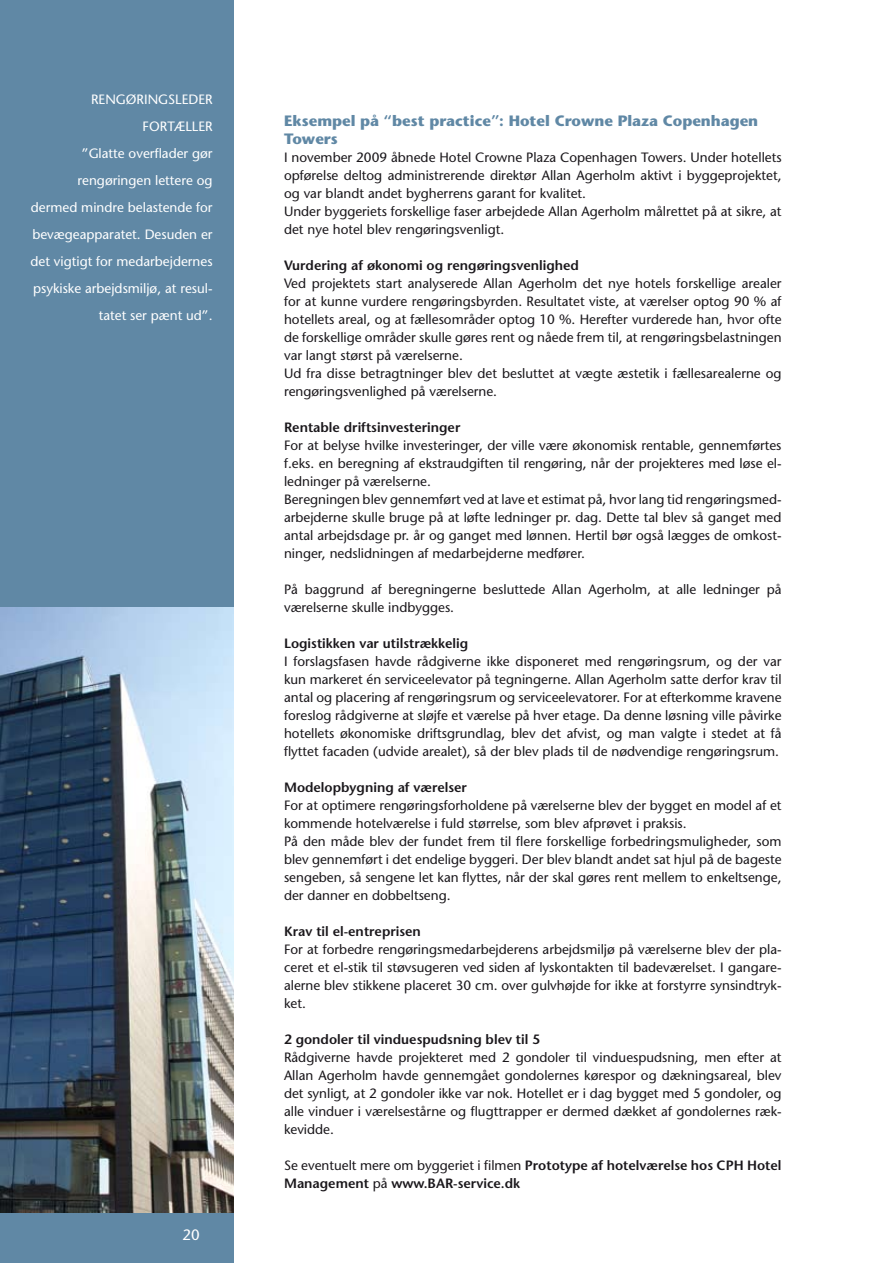
<style>
.page{position:relative;width:893px;height:1263px;background:#fff}
.page>*{position:absolute;margin:0;border:0;box-sizing:border-box;transform-origin:0 0}
.t1{font:700 15px/18px "Stone Sans Std";color:#6088a5}
.t2{font:500 15px "Stone Sans Std";color:#fff}
.t3{font:500 13.5px/18px "Stone Sans Std";color:#1a171b}
.t4{font:600 13.5px/18px "Stone Sans Std";color:#1a171b}
.t5{font:500 13.5px/27px "Stone Sans Std";color:#fff;text-align:right}
.s1{font-weight:500}
</style>
<div class="page">
<div style="left:0;top:0;width:234px;height:608px;background:#6088a5"></div>
<div style="left:0;top:1213px;width:234px;height:50px;background:#6088a5"></div>
<img style="left:0;top:607px;width:234px;height:605px">
<p class="t5" style="left:31px;top:86px;width:184px">RENGØRINGSLEDER<br>FORTÆLLER<br>”Glatte overflader gør rengøringen lettere og dermed mindre belastende for bevægeapparatet. Desuden er det vigtigt for medarbejdernes psykiske arbejdsmiljø, at resul&shy;tatet ser pænt ud”.</p>
<p class="t2" style="left:183px;top:1226px;width:19px">20</p>
<p class="t1" style="left:284px;top:111px;width:476px">Eksempel på “best practice”: Hotel Crowne Plaza Copenhagen<br>Towers</p>
<p class="t3" style="left:284px;top:148px;width:499px">I november 2009 åbnede Hotel Crowne Plaza Copenhagen Towers. Under hotellets opførelse deltog administrerende direktør Allan Agerholm aktivt i byggeprojektet, og var blandt andet bygherrens garant for kvalitet.<br>Under byggeriets forskellige faser arbejdede Allan Agerholm målrettet på at sikre, at det nye hotel blev rengøringsvenligt.</p>
<p class="t4" style="left:284px;top:256px;width:296px">Vurdering af økonomi og rengøringsvenlighed</p>
<p class="t3" style="left:284px;top:274px;width:499px">Ved projektets start analyserede Allan Agerholm det nye hotels forskellige arealer for at kunne vurdere rengøringsbyrden. Resultatet viste, at værelser optog 90 % af hotellets areal, og at fællesområder optog 10 %. Herefter vurderede han, hvor ofte de forskellige områder skulle gøres rent og nåede frem til, at rengøringsbelastningen var langt størst på værelserne.<br>Ud fra disse betragtninger blev det besluttet at vægte æstetik i fællesarealerne og rengøringsvenlighed på værelserne.</p>
<p class="t4" style="left:284px;top:418px;width:178px">Rentable driftsinvesteringer</p>
<p class="t3" style="left:284px;top:436px;width:499px">For at belyse hvilke investeringer, der ville være økonomisk rentable, gennemførtes f.eks. en beregning af ekstraudgiften til rengøring, når der projekteres med løse el&shy;ledninger på værelserne.<br>Beregningen blev gennemført ved at lave et estimat på, hvor lang tid rengøringsmed&shy;arbejderne skulle bruge på at løfte ledninger pr. dag. Dette tal blev så ganget med antal arbejdsdage pr. år og ganget med lønnen. Hertil bør også lægges de omkost&shy;ninger, nedslidningen af medarbejderne medfører.</p>
<p class="t3" style="left:284px;top:580px;width:499px">På baggrund af beregningerne besluttede Allan Agerholm, at alle ledninger på værelserne skulle indbygges.</p>
<p class="t4" style="left:284px;top:634px;width:186px">Logistikken var utilstrækkelig</p>
<p class="t3" style="left:284px;top:652px;width:499px;text-align:justify">I forslagsfasen havde rådgiverne ikke disponeret med rengøringsrum, og der var kun markeret én serviceelevator på tegningerne. Allan Agerholm satte derfor krav til antal og placering af rengøringsrum og serviceelevatorer. For at efterkomme kravene foreslog rådgiverne at sløjfe et værelse på hver etage. Da denne løsning ville påvirke hotellets økonomiske driftsgrundlag, blev det afvist, og man valgte i stedet at få flyttet facaden (udvide arealet), så der blev plads til de nødvendige rengøringsrum.</p>
<p class="t4" style="left:284px;top:778px;width:184px">Modelopbygning af værelser</p>
<p class="t3" style="left:284px;top:796px;width:499px">For at optimere rengøringsforholdene på værelserne blev der bygget en model af et kommende hotelværelse i fuld størrelse, som blev afprøvet i praksis.<br>På den måde blev der fundet frem til flere forskellige forbedringsmuligheder, som blev gennemført i det endelige byggeri. Der blev blandt andet sat hjul på de bageste sengeben, så sengene let kan flyttes, når der skal gøres rent mellem to enkeltsenge, der danner en dobbeltseng.</p>
<p class="t4" style="left:284px;top:922px;width:138px">Krav til el-entreprisen</p>
<p class="t3" style="left:284px;top:940px;width:499px;text-align:justify">For at forbedre rengøringsmedarbejderens arbejdsmiljø på værelserne blev der pla&shy;ceret et el-stik til støvsugeren ved siden af lyskontakten til badeværelset. I gangare&shy;alerne blev stikkene placeret 30 cm. over gulvhøjde for ikke at forstyrre synsindtryk&shy;ket.</p>
<p class="t4" style="left:284px;top:1030px;width:258px">2 gondoler til vinduespudsning blev til 5</p>
<p class="t3" style="left:284px;top:1048px;width:499px;text-align:justify">Rådgiverne havde projekteret med 2 gondoler til vinduespudsning, men efter at Allan Agerholm havde gennemgået gondolernes kørespor og dækningsareal, blev det synligt, at 2 gondoler ikke var nok. Hotellet er i dag bygget med 5 gondoler, og alle vinduer i værelsestårne og flugttrapper er dermed dækket af gondolernes ræk&shy;kevidde.</p>
<p class="t4" style="left:284px;top:1156px;width:499px"><span class="s1">Se eventuelt mere om byggeriet i filmen</span> Prototype af hotelværelse hos CPH Hotel<br>Management <span class="s1">på</span> www.BAR-service.dk</p>
</div>
